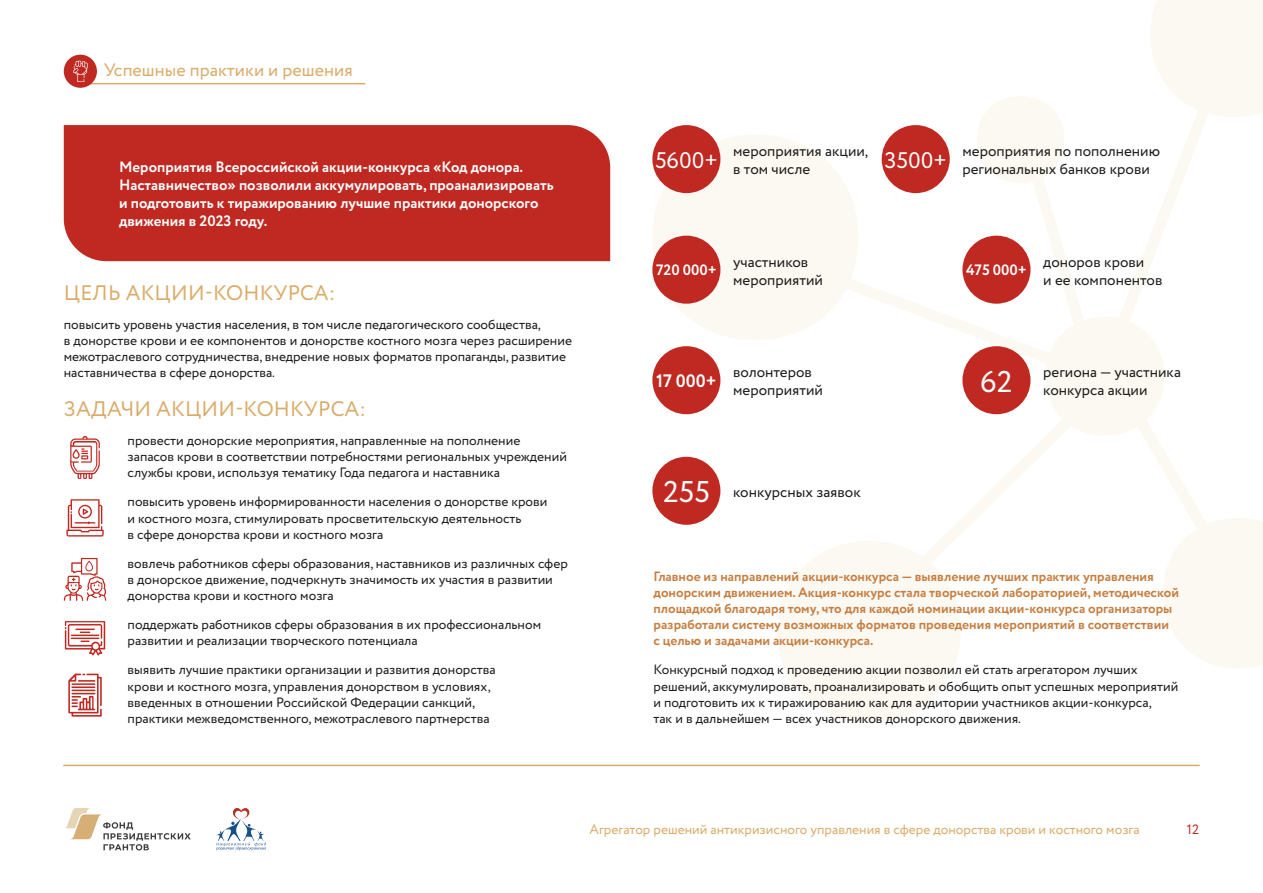
<style>
.page{position:relative;width:1263px;height:893px;background:#fff}
.page>*{position:absolute;margin:0;border:0;box-sizing:border-box;transform-origin:0 0}
.t1{font:30px "Circe";color:#fff}
.t2{font:22.5px "Circe";color:#fff}
.t3{font:21px "Circe";letter-spacing:.01em;color:#daac69}
.t4{font:18px "Circe";color:#daac69}
.t5{font:700 18px "Circe";color:#fff}
.t6{font:15px/18px "Circe";color:#1d1d1b}
.t7{font:700 15px/18px "Circe";color:#fff}
.t8{font:13.5px/16.2px "Circe";color:#1d1d1b}
.t9{font:700 13.5px/16.2px "Circe";color:#c57e40}
.t10{font:13.5px "Circe";color:#daac69}
.t11{font:13.5px "Circe";color:#c02922}
.s1{font-size:30px;color:#fff}
</style>
<div class="page">
<svg style="left:65px;top:808px;width:126px;height:42px"></svg>
<svg style="left:216px;top:808px;width:50px;height:42px"></svg>
<hr style="left:64px;top:765px;width:1135px;height:1px;background:#daac69">
<svg style="left:653px;top:125px;width:204px;height:233px;fill:#fcf8f2"></svg>
<svg style="left:977px;top:0;width:286px;height:668px"></svg>
<svg style="left:703px;top:224px;width:436px;height:174px"></svg>
<svg style="left:778px;top:541px;width:182px;height:182px"></svg>
<svg style="left:866px;top:402px;width:221px;height:217px"></svg>
<div style="left:64px;top:125px;width:546px;height:136px;background:#c02922"></div>
<svg style="left:70px;top:436px;width:30px;height:43px"></svg>
<svg style="left:66px;top:499px;width:38px;height:38px"></svg>
<svg style="left:64px;top:558px;width:42px;height:43px"></svg>
<svg style="left:65px;top:621px;width:40px;height:35px"></svg>
<svg style="left:68px;top:673px;width:34px;height:44px"></svg>
<div style="left:652px;top:125px;width:68px;height:68px;background:#c02922;border-radius:50%"></div>
<div style="left:882px;top:125px;width:68px;height:68px;background:#c02922;border-radius:50%"></div>
<div style="left:652px;top:236px;width:68px;height:68px;background:#c02922;border-radius:50%"></div>
<div style="left:962px;top:236px;width:68px;height:68px;background:#c02922;border-radius:50%"></div>
<div style="left:652px;top:346px;width:68px;height:68px;background:#c02922;border-radius:50%"></div>
<div style="left:962px;top:346px;width:68px;height:68px;background:#c02922;border-radius:50%"></div>
<div style="left:652px;top:457px;width:68px;height:68px;background:#c02922;border-radius:50%"></div>
<hr style="left:80px;top:83px;width:285px;height:1px;background:#daac69">
<div style="left:64px;top:55px;width:33px;height:33px;background:#c02922;border-radius:50%"></div>
<svg style="left:73px;top:61px;width:15px;height:21px"></svg>
<h3 class="t4" style="left:104px;top:58px;width:251px">Успешные практики и решения</h3>
<p class="t7" style="left:119px;top:158px;width:436px">Мероприятия Всероссийской акции-конкурса «Код донора.<br>Наставничество» позволили аккумулировать, проанализировать и подготовить к тиражированию лучшие практики донорского движения в 2023 году.</p>
<h3 class="t3" style="left:64px;top:279px;width:273px">ЦЕЛЬ АКЦИИ-КОНКУРСА:</h3>
<p class="t8" style="left:64px;top:317px;width:510px">повысить уровень участия населения, в том числе педагогического сообщества,<br>в донорстве крови и ее компонентов и донорстве костного мозга через расширение межотраслевого сотрудничества, внедрение новых форматов пропаганды, развитие наставничества в сфере донорства.</p>
<h3 class="t3" style="left:64px;top:395px;width:304px">ЗАДАЧИ АКЦИИ-КОНКУРСА:</h3>
<p class="t8" style="left:128px;top:433px;width:441px">провести донорские мероприятия, направленные на пополнение запасов крови в соответствии потребностями региональных учреждений службы крови, используя тематику Года педагога и наставника</p>
<p class="t8" style="left:128px;top:494px;width:421px">повысить уровень информированности населения о донорстве крови и костного мозга, стимулировать просветительскую деятельность<br>в сфере донорства крови и костного мозга</p>
<p class="t8" style="left:128px;top:555px;width:442px">вовлечь работников сферы образования, наставников из различных сфер в донорское движение, подчеркнуть значимость их участия в развитии донорства крови и костного мозга</p>
<p class="t8" style="left:128px;top:617px;width:415px">поддержать работников сферы образования в их профессиональном развитии и реализации творческого потенциала</p>
<p class="t8" style="left:128px;top:662px;width:370px">выявить лучшие практики организации и развития донорства крови и костного мозга, управления донорством в условиях, введенных в отношении Российской Федерации санкций, практики межведомственного, межотраслевого партнерства</p>
<p class="t6" style="left:733px;top:142px;width:137px">мероприятия акции, в том числе</p>
<p class="t6" style="left:962px;top:142px;width:199px">мероприятия по пополнению региональных банков крови</p>
<h2 class="t2" style="left:655px;top:145px;width:64px">5600+</h2>
<h2 class="t2" style="left:884px;top:145px;width:64px">3500+</h2>
<p class="t7" style="left:656px;top:262px;width:62px">720 000+</p>
<p class="t6" style="left:733px;top:253px;width:91px">участников мероприятий</p>
<p class="t7" style="left:966px;top:262px;width:62px">475 000+</p>
<p class="t6" style="left:1043px;top:253px;width:121px">доноров крови<br>и ее компонентов</p>
<h3 class="t5" style="left:656px;top:369px;width:62px">17 000+</h3>
<p class="t6" style="left:733px;top:364px;width:91px">волонтеров мероприятий</p>
<h1 class="t1" style="left:980px;top:362px;width:34px">62</h1>
<p class="t6" style="left:1043px;top:364px;width:139px">региона — участника конкурса акции</p>
<p class="t6" style="left:663px;top:483px;width:199px"><span class="s1">255</span> конкурсных заявок</p>
<p class="t9" style="left:653px;top:568px;width:527px">Главное из направлений акции-конкурса — выявление лучших практик управления донорским движением. Акция-конкурс стала творческой лабораторией, методической площадкой благодаря тому, что для каждой номинации акции-конкурса организаторы разработали систему возможных форматов проведения мероприятий в соответствии<br>с целью и задачами акции-конкурса.</p>
<p class="t8" style="left:653px;top:662px;width:526px">Конкурсный подход к проведению акции позволил ей стать агрегатором лучших решений, аккумулировать, проанализировать и обобщить опыт успешных мероприятий и подготовить их к тиражированию как для аудитории участников акции-конкурса,<br>так и в дальнейшем — всех участников донорского движения.</p>
<p class="t10" style="left:589px;top:821px;width:552px">Агрегатор решений антикризисного управления в сфере донорства крови и костного мозга</p>
<p class="t11" style="left:1187px;top:821px;width:14px">12</p>
</div>
